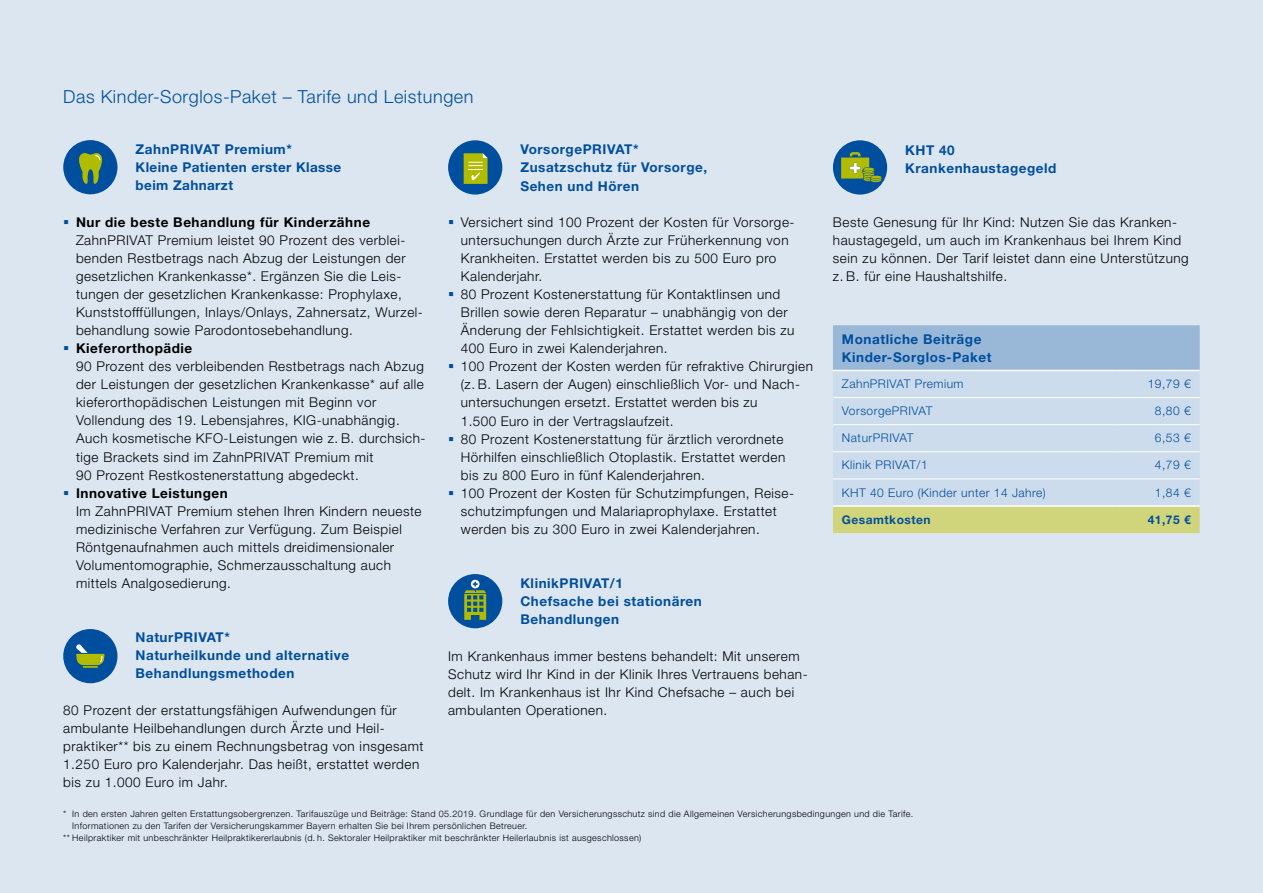
<style>
.page{position:relative;width:1263px;height:893px;background:#dbe6f1}
.page>*{position:absolute;margin:0;border:0;box-sizing:border-box;transform-origin:0 0}
.t1{font:300 18px "Helvetica Neue LT Pro";letter-spacing:.03em;color:#004e9e}
.t2{font:300 13.5px/18.1px "Helvetica Neue LT Pro";letter-spacing:.04em;color:#000}
.t3{font:700 13.5px/18.1px "Helvetica Neue LT Pro";letter-spacing:.04em;color:#004e9e}
.t4{font:700 13.5px "Helvetica Neue LT Pro";letter-spacing:.04em;color:#000}
.t5{font:300 12px "Helvetica Neue LT Pro";letter-spacing:.04em;color:#004e9e}
.t6{font:700 12px "Helvetica Neue LT Pro";letter-spacing:.04em;color:#004e9e}
.t7{font:300 9px "Helvetica Neue LT Pro";letter-spacing:.04em;color:#000}
</style>
<div class="page">
<div style="left:833px;top:325px;width:367px;height:45px;background:#99b8d8"></div>
<div style="left:833px;top:372px;width:367px;height:133px;background:#ccdcec"></div>
<div style="left:833px;top:507px;width:367px;height:26px;background:#d0d57b"></div>
<hr style="left:833px;top:397px;width:283px;height:1px;background:#fff">
<hr style="left:1116px;top:397px;width:84px;height:1px;background:#fff">
<hr style="left:833px;top:424px;width:283px;height:1px;background:#fff">
<hr style="left:1116px;top:424px;width:84px;height:1px;background:#fff">
<hr style="left:833px;top:451px;width:283px;height:1px;background:#fff">
<hr style="left:1116px;top:451px;width:84px;height:1px;background:#fff">
<hr style="left:833px;top:479px;width:283px;height:1px;background:#fff">
<hr style="left:1116px;top:479px;width:84px;height:1px;background:#fff">
<hr style="left:833px;top:370px;width:283px;height:1px;background:#fff">
<hr style="left:1116px;top:370px;width:84px;height:1px;background:#fff">
<hr style="left:833px;top:505px;width:283px;height:2px;background:#fff">
<hr style="left:1116px;top:505px;width:84px;height:2px;background:#fff">
<div style="left:63px;top:140px;width:54px;height:54px;background:#004e9e;border-radius:50%"></div>
<svg style="left:79px;top:153px;width:23px;height:31px"></svg>
<div style="left:63px;top:629px;width:54px;height:54px;background:#004e9e;border-radius:50%"></div>
<svg style="left:76px;top:644px;width:28px;height:24px"></svg>
<svg style="left:833px;top:140px;width:54px;height:55px"></svg>
<div style="left:448px;top:140px;width:54px;height:55px;background:#004e9e;border-radius:50%"></div>
<svg style="left:464px;top:153px;width:23px;height:31px"></svg>
<div style="left:448px;top:574px;width:54px;height:54px;background:#004e9e;border-radius:50%"></div>
<svg style="left:464px;top:582px;width:22px;height:38px"></svg>
<h1 class="t1" style="left:63px;top:86px;width:412px">Das Kinder-Sorglos-Paket – Tarife und Leistungen</h1>
<p class="t3" style="left:136px;top:140px;width:207px">ZahnPRIVAT Premium*<br>Kleine Patienten erster Klasse beim Zahnarzt</p>
<p class="t4" style="left:76px;top:213px;width:296px">Nur die beste Behandlung für Kinderzähne</p>
<p class="t2" style="left:76px;top:230px;width:348px">ZahnPRIVAT Premium leistet 90 Prozent des verblei&shy;benden Restbetrags nach Abzug der Leistungen der gesetzlichen Krankenkasse*. Ergänzen Sie die Leis&shy;tungen der gesetzlichen Krankenkasse: Prophylaxe, Kunststofffüllungen, Inlays/Onlays, Zahnersatz, Wurzel&shy;behandlung sowie Parodontosebehandlung.</p>
<p class="t4" style="left:76px;top:340px;width:118px">Kieferorthopädie</p>
<p class="t2" style="left:76px;top:357px;width:351px">90 Prozent des verbleibenden Restbetrags nach Abzug der Leistungen der gesetzlichen Krankenkasse* auf alle kieferorthopädischen Leistungen mit Beginn vor Vollendung des 19. Lebensjahres, KIG-unabhängig.<br>Auch kosmetische KFO-Leistungen wie z. B. durchsich&shy;tige Brackets sind im ZahnPRIVAT Premium mit<br>90 Prozent Restkostenerstattung abgedeckt.</p>
<p class="t4" style="left:76px;top:484px;width:153px">Innovative Leistungen</p>
<p class="t2" style="left:76px;top:502px;width:347px">Im ZahnPRIVAT Premium stehen Ihren Kindern neueste medizinische Verfahren zur Verfügung. Zum Beispiel Röntgenaufnahmen auch mittels dreidimensionaler Volumentomographie, Schmerzausschaltung auch mittels Analgosedierung.</p>
<p class="t3" style="left:520px;top:140px;width:188px">VorsorgePRIVAT*<br>Zusatzschutz für Vorsorge,<br>Sehen und Hören</p>
<p class="t2" style="left:461px;top:213px;width:354px">Versichert sind 100 Prozent der Kosten für Vorsorge&shy;untersuchungen durch Ärzte zur Früherkennung von Krankheiten. Erstattet werden bis zu 500 Euro pro Kalenderjahr.<br>80 Prozent Kostenerstattung für Kontaktlinsen und Brillen sowie deren Reparatur – unabhängig von der Änderung der Fehlsichtigkeit. Erstattet werden bis zu 400 Euro in zwei Kalenderjahren.<br>100 Prozent der Kosten werden für refraktive Chirurgien (z. B. Lasern der Augen) einschließlich Vor- und Nach&shy;untersuchungen ersetzt. Erstattet werden bis zu<br>1.500 Euro in der Vertragslaufzeit.<br>80 Prozent Kostenerstattung für ärztlich verordnete Hörhilfen einschließlich Otoplastik. Erstattet werden<br>bis zu 800 Euro in fünf Kalenderjahren.<br>100 Prozent der Kosten für Schutzimpfungen, Reise&shy;schutzimpfungen und Malariaprophylaxe. Erstattet werden bis zu 300 Euro in zwei Kalenderjahren.</p>
<p class="t3" style="left:520px;top:574px;width:183px">KlinikPRIVAT/1<br>Chefsache bei stationären<br>Behandlungen</p>
<p class="t2" style="left:448px;top:646px;width:361px">Im Krankenhaus immer bestens behandelt: Mit unserem Schutz wird Ihr Kind in der Klinik Ihres Vertrauens behan&shy;delt. Im Krankenhaus ist Ihr Kind Chefsache – auch bei ambulanten Operationen.</p>
<p class="t3" style="left:136px;top:628px;width:215px">NaturPRIVAT*<br>Naturheilkunde und alternative<br>Behandlungsmethoden</p>
<p class="t2" style="left:63px;top:700px;width:362px">80 Prozent der erstattungsfähigen Aufwendungen für ambulante Heilbehandlungen durch Ärzte und Heil&shy;praktiker** bis zu einem Rechnungsbetrag von insgesamt 1.250 Euro pro Kalenderjahr. Das heißt, erstattet werden bis zu 1.000 Euro im Jahr.</p>
<p class="t3" style="left:905px;top:140px;width:153px">KHT 40<br>Krankenhaustagegeld</p>
<p class="t2" style="left:833px;top:213px;width:357px">Beste Genesung für Ihr Kind: Nutzen Sie das Kranken&shy;haustagegeld, um auch im Krankenhaus bei Ihrem Kind sein zu können. Der Tarif leistet dann eine Unterstützung z. B. für eine Haushaltshilfe.</p>
<p class="t3" style="left:842px;top:329px;width:151px">Monatliche Beiträge<br>Kinder-Sorglos-Paket</p>
<p class="t5" style="left:842px;top:376px;width:123px">ZahnPRIVAT Premium</p>
<p class="t5" style="left:1148px;top:376px;width:44px">19,79 €</p>
<p class="t5" style="left:842px;top:404px;width:92px">VorsorgePRIVAT</p>
<p class="t5" style="left:1155px;top:404px;width:37px">8,80 €</p>
<p class="t5" style="left:842px;top:431px;width:73px">NaturPRIVAT</p>
<p class="t5" style="left:1155px;top:431px;width:37px">6,53 €</p>
<p class="t5" style="left:842px;top:458px;width:87px">Klinik PRIVAT/1</p>
<p class="t5" style="left:1155px;top:458px;width:37px">4,79 €</p>
<p class="t5" style="left:842px;top:485px;width:205px">KHT 40 Euro (Kinder unter 14 Jahre)</p>
<p class="t5" style="left:1155px;top:485px;width:37px">1,84 €</p>
<p class="t6" style="left:842px;top:512px;width:90px">Gesamtkosten</p>
<p class="t6" style="left:1148px;top:512px;width:44px">41,75 €</p>
<p class="t7" style="left:63px;top:808px;width:851px">* In den ersten Jahren gelten Erstattungsobergrenzen. Tarifauszüge und Beiträge: Stand 05.2019. Grundlage für den Versicherungsschutz sind die Allgemeinen Versicherungsbedingungen und die Tarife.</p>
<p class="t7" style="left:72px;top:820px;width:456px">Informationen zu den Tarifen der Versicherungskammer Bayern erhalten Sie bei Ihrem persönlichen Betreuer.</p>
<p class="t7" style="left:63px;top:832px;width:580px">** Heilpraktiker mit unbeschränkter Heilpraktikererlaubnis (d. h. Sektoraler Heilpraktiker mit beschränkter Heilerlaubnis ist ausgeschlossen)</p>
</div>
